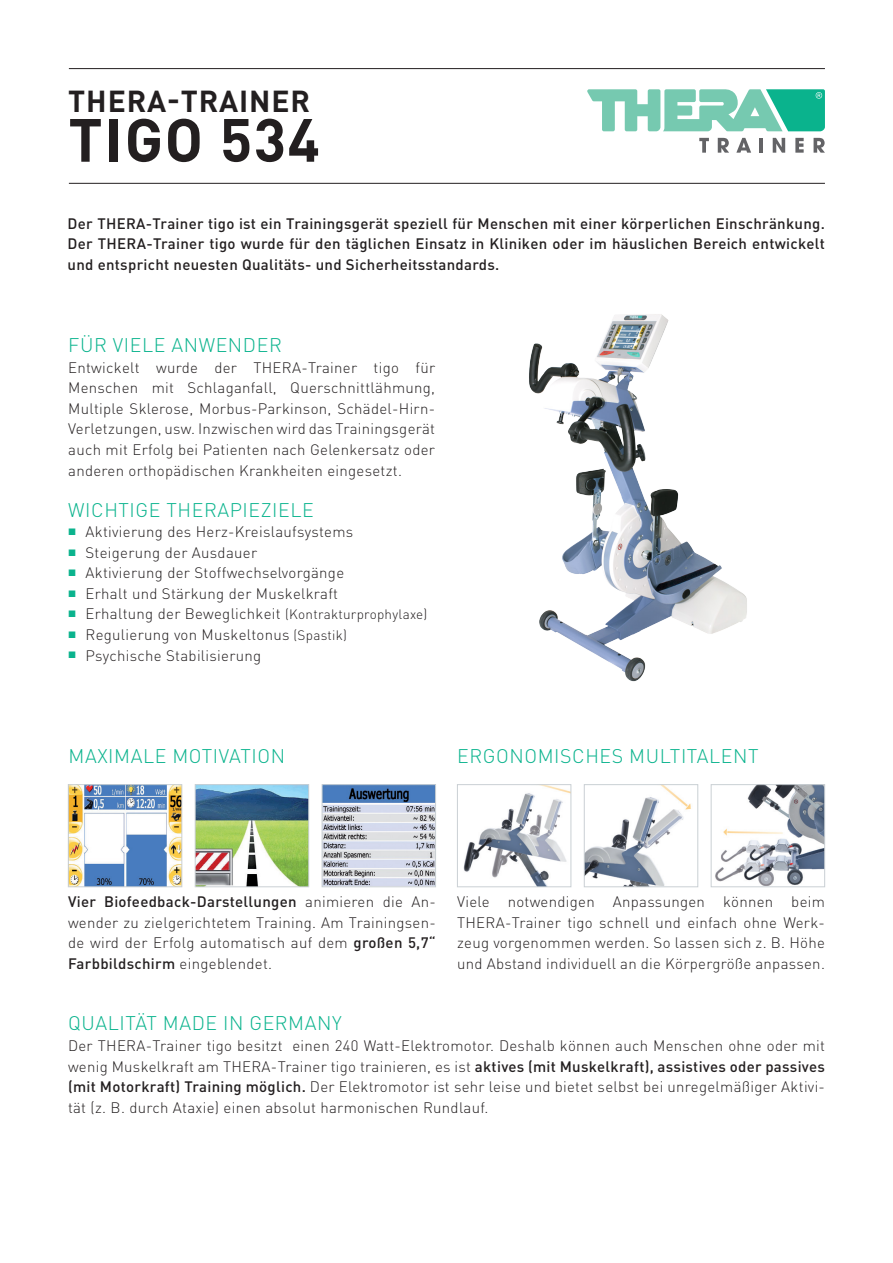
<style>
.page{position:relative;width:893px;height:1263px;background:#fff}
.page>*{position:absolute;margin:0;border:0;box-sizing:border-box;transform-origin:0 0}
.t1{font:700 60px "DIN Pro";letter-spacing:.03em;color:#231f20}
.t2{font:700 30px "DIN Pro";letter-spacing:.03em;color:#231f20}
.t3{font:300 19.5px "DIN Pro";letter-spacing:.03em;color:#0ab38d}
.t4{font:300 15px/20.5px "DIN Pro";letter-spacing:.02em;color:#231f20;text-align:justify}
.t5{font:500 15px/20.5px "DIN Pro";letter-spacing:.02em;color:#231f20;text-align:justify}
.s1{font-size:13.5px}
.s2{font-weight:500}
</style>
<div class="page">
<hr style="left:69px;top:183px;width:756px;height:1px;background:#231f20">
<hr style="left:69px;top:68px;width:756px;height:1px;background:#231f20">
<svg style="left:699px;top:138px;width:10px;height:15px"></svg>
<svg style="left:718px;top:138px;width:11px;height:15px"></svg>
<svg style="left:736px;top:138px;width:15px;height:15px"></svg>
<hr style="left:759px;top:138px;width:4px;height:15px;background:#636366">
<svg style="left:773px;top:138px;width:12px;height:15px"></svg>
<svg style="left:795px;top:138px;width:9px;height:15px"></svg>
<svg style="left:813px;top:138px;width:12px;height:15px"></svg>
<svg style="left:587px;top:89px;width:238px;height:42px"></svg>
<img style="left:463px;top:786px;width:106px;height:99px">
<div style="left:457px;top:784px;width:114px;height:103px;border:1px solid #cad0d4"></div>
<img style="left:715px;top:786px;width:108px;height:99px">
<div style="left:711px;top:784px;width:114px;height:103px;border:1px solid #cad0d4"></div>
<img style="left:324px;top:786px;width:110px;height:99px">
<div style="left:322px;top:784px;width:114px;height:103px;border:1px solid #cad0d4"></div>
<img style="left:70px;top:786px;width:110px;height:99px">
<div style="left:68px;top:784px;width:114px;height:103px;border:1px solid #cad0d4"></div>
<img style="left:197px;top:786px;width:110px;height:99px">
<div style="left:195px;top:784px;width:114px;height:103px;border:1px solid #cad0d4"></div>
<img style="left:586px;top:786px;width:105px;height:99px">
<div style="left:584px;top:784px;width:114px;height:103px;border:1px solid #cad0d4"></div>
<img style="left:529px;top:314px;width:218px;height:368px">
<p class="t2" style="left:68px;top:81px;width:244px">THERA-TRAINER</p>
<p class="t1" style="left:68px;top:99px;width:253px">TIGO 534</p>
<p class="t5" style="left:68px;top:213px;width:759px">Der THERA-Trainer tigo ist ein Trainingsgerät speziell für Menschen mit einer körperlichen Einschränkung.<br>Der THERA-Trainer tigo wurde für den täglichen Einsatz in Kliniken oder im häuslichen Bereich entwickelt und entspricht neuesten Qualitäts- und Sicherheitsstandards.</p>
<p class="t3" style="left:68px;top:332px;width:215px">FÜR VIELE ANWENDER</p>
<p class="t4" style="left:68px;top:356px;width:368px">Entwickelt wurde der THERA-Trainer tigo für Menschen mit Schlaganfall, Querschnittlähmung, Multiple Sklerose, Morbus-Parkinson, Schädel-Hirn-Verletzungen, usw. Inzwischen wird das Trainingsgerät auch mit Erfolg bei Patienten nach Gelenkersatz oder anderen orthopädischen Krankheiten eingesetzt.</p>
<p class="t3" style="left:68px;top:496px;width:247px">WICHTIGE THERAPIEZIELE</p>
<p class="t4" style="left:86px;top:521px;width:269px">Aktivierung des Herz-Kreislaufsystems</p>
<p class="t4" style="left:86px;top:541px;width:173px">Steigerung der Ausdauer</p>
<p class="t4" style="left:86px;top:562px;width:260px">Aktivierung der Stoffwechselvorgänge</p>
<p class="t4" style="left:86px;top:582px;width:254px">Erhalt und Stärkung der Muskelkraft</p>
<p class="t4" style="left:86px;top:603px;width:343px">Erhaltung der Beweglichkeit <span class="s1">(Kontrakturprophylaxe)</span></p>
<p class="t4" style="left:86px;top:624px;width:263px">Regulierung von Muskeltonus <span class="s1">(Spastik)</span></p>
<p class="t4" style="left:86px;top:644px;width:177px">Psychische Stabilisierung</p>
<p class="t3" style="left:68px;top:743px;width:218px">MAXIMALE MOTIVATION</p>
<p class="t3" style="left:457px;top:743px;width:303px">ERGONOMISCHES MULTITALENT</p>
<p class="t4" style="left:68px;top:891px;width:369px"><span class="s2">Vier Biofeedback-Darstellungen</span> animieren die An&shy;wender zu zielgerichtetem Training. Am Trainingsen&shy;de wird der Erfolg automatisch auf dem <span class="s2">großen 5,7“ Farbbildschirm</span> eingeblendet.</p>
<p class="t3" style="left:68px;top:1010px;width:275px">QUALITÄT MADE IN GERMANY</p>
<p class="t4" style="left:457px;top:891px;width:369px">Viele notwendigen Anpassungen können beim THERA-Trainer tigo schnell und einfach ohne Werk&shy;zeug vorgenommen werden. So lassen sich z. B. Höhe und Abstand individuell an die Körpergröße anpassen.</p>
<p class="t4" style="left:68px;top:1035px;width:758px">Der THERA-Trainer tigo besitzt einen 240 Watt-Elektromotor. Deshalb können auch Menschen ohne oder mit wenig Muskelkraft am THERA-Trainer tigo trainieren, es ist <span class="s2">aktives (mit Muskelkraft), assistives oder passives (mit Motorkraft) Training möglich.</span> Der Elektromotor ist sehr leise und bietet selbst bei unregelmäßiger Aktivi&shy;tät (z. B. durch Ataxie) einen absolut harmonischen Rundlauf.</p>
</div>
